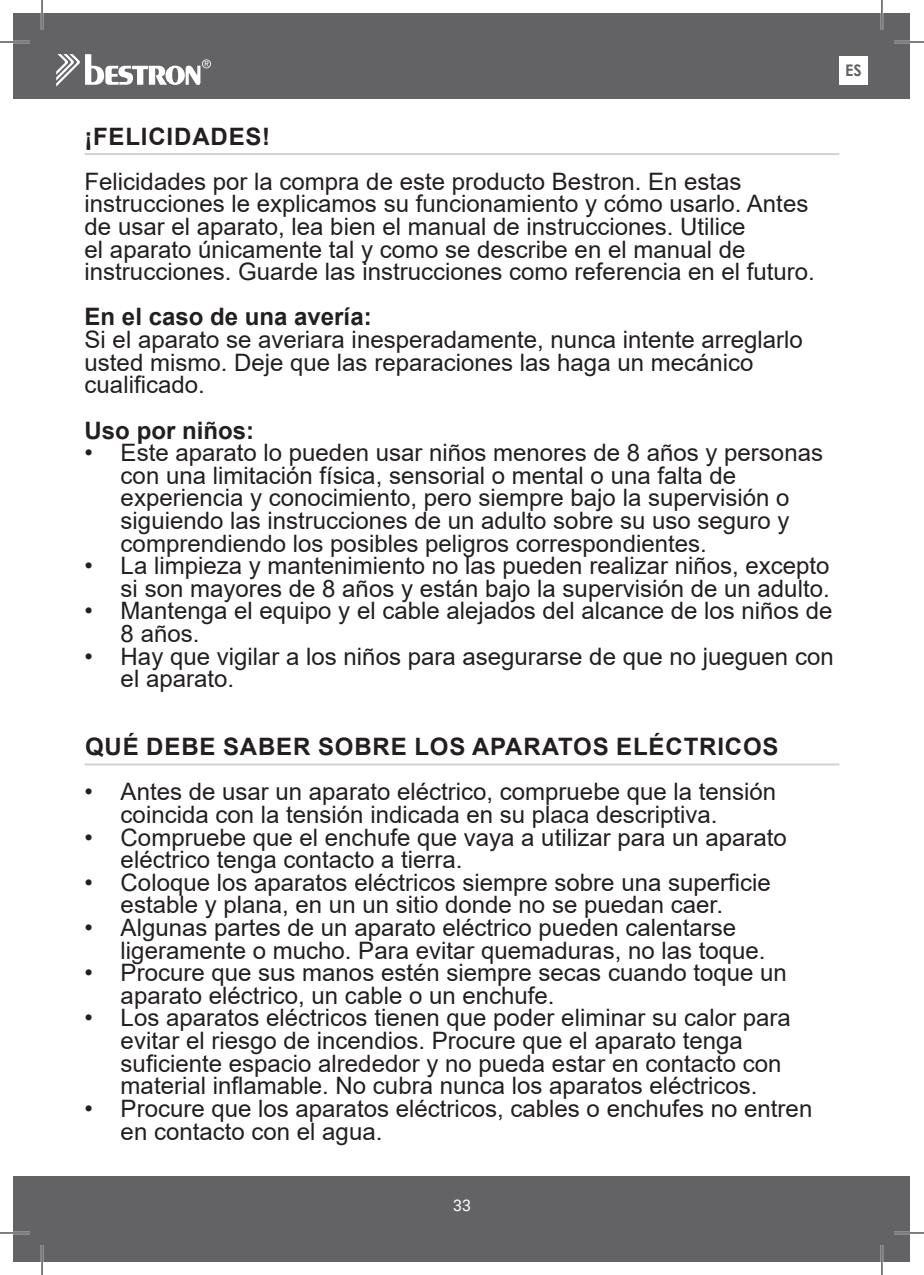
<style>
.page{position:relative;width:924px;height:1275px;background:#fff}
.page>*{position:absolute;margin:0;border:0;box-sizing:border-box;transform-origin:0 0}
.t1{font:24px/22.6px "Arial";color:#231f20}
.t2{font:700 24px "Arial";letter-spacing:.035em;color:#231f20}
.t3{font:700 24px "Arial";color:#231f20}
.t4{font:16px "Roboto";color:#fff}
.t5{font:700 16px "Century Gothic";color:#636366}
</style>
<div class="page">
<div style="left:14px;top:14px;width:895px;height:85px;background:#636366"></div>
<div style="left:14px;top:1176px;width:895px;height:85px;background:#636366"></div>
<svg style="left:56px;top:54px;width:155px;height:33px"></svg>
<div style="left:839px;top:56px;width:28px;height:29px;background:#fff"></div>
<hr style="left:85px;top:153px;width:754px;height:2px;background:#d1d2d4">
<hr style="left:85px;top:763px;width:754px;height:2px;background:#d1d2d4">
<hr style="left:0;top:41px;width:30px;height:2px;background:#fff">
<hr style="left:893px;top:41px;width:30px;height:2px;background:#fff">
<hr style="left:0;top:1231px;width:30px;height:3px;background:#fff">
<hr style="left:893px;top:1231px;width:30px;height:3px;background:#fff">
<hr style="left:41px;top:0;width:2px;height:30px;background:#fff">
<hr style="left:41px;top:1245px;width:2px;height:30px;background:#fff">
<hr style="left:880px;top:0;width:2px;height:30px;background:#fff">
<hr style="left:880px;top:1245px;width:2px;height:30px;background:#fff">
<hr style="left:0;top:42px;width:30px;height:1px;background:#000">
<hr style="left:893px;top:42px;width:30px;height:1px;background:#000">
<hr style="left:0;top:1232px;width:30px;height:1px;background:#000">
<hr style="left:893px;top:1232px;width:30px;height:1px;background:#000">
<hr style="left:42px;top:0;width:1px;height:30px;background:#000">
<hr style="left:42px;top:1245px;width:1px;height:30px;background:#000">
<hr style="left:881px;top:0;width:1px;height:30px;background:#000">
<hr style="left:881px;top:1245px;width:1px;height:30px;background:#000">
<p class="t5" style="left:844px;top:65px;width:18px">ES</p>
<p class="t2" style="left:85px;top:127px;width:187px">¡FELICIDADES!</p>
<p class="t1" style="left:85px;top:172px;width:731px">Felicidades por la compra de este producto Bestron. En estas instrucciones le explicamos su funcionamiento y cómo usarlo. Antes de usar el aparato, lea bien el manual de instrucciones. Utilice<br>el aparato únicamente tal y como se describe en el manual de instrucciones. Guarde las instrucciones como referencia en el futuro.</p>
<p class="t3" style="left:85px;top:308px;width:288px">En el caso de una avería:</p>
<p class="t1" style="left:85px;top:330px;width:719px">Si el aparato se averiara inesperadamente, nunca intente arreglarlo usted mismo. Deje que las reparaciones las haga un mecánico cualificado.</p>
<p class="t3" style="left:85px;top:421px;width:171px">Uso por niños:</p>
<p class="t1" style="left:121px;top:443px;width:703px;text-indent:-36px">• Este aparato lo pueden usar niños menores de 8 años y personas con una limitación física, sensorial o mental o una falta de experiencia y conocimiento, pero siempre bajo la supervisión o siguiendo las instrucciones de un adulto sobre su uso seguro y comprendiendo los posibles peligros correspondientes.</p>
<p class="t1" style="left:85px;top:556px;width:746px;text-align:right">• La limpieza y mantenimiento no las pueden realizar niños, excepto si son mayores de 8 años y están bajo la supervisión de un adulto.</p>
<p class="t1" style="left:121px;top:602px;width:713px;text-indent:-36px">• Mantenga el equipo y el cable alejados del alcance de los niños de<br>8 años.</p>
<p class="t1" style="left:121px;top:647px;width:714px;text-indent:-36px">• Hay que vigilar a los niños para asegurarse de que no jueguen con el aparato.</p>
<p class="t2" style="left:85px;top:737px;width:694px">QUÉ DEBE SABER SOBRE LOS APARATOS ELÉCTRICOS</p>
<p class="t1" style="left:121px;top:783px;width:657px;text-indent:-36px">• Antes de usar un aparato eléctrico, compruebe que la tensión coincida con la tensión indicada en su placa descriptiva.</p>
<p class="t1" style="left:121px;top:828px;width:667px;text-indent:-36px">• Compruebe que el enchufe que vaya a utilizar para un aparato eléctrico tenga contacto a tierra.</p>
<p class="t1" style="left:85px;top:873px;width:687px;text-align:center">• Coloque los aparatos eléctricos siempre sobre una superficie estable y plana, en un un sitio donde no se puedan caer.</p>
<p class="t1" style="left:121px;top:918px;width:646px;text-indent:-36px">• Algunas partes de un aparato eléctrico pueden calentarse ligeramente o mucho. Para evitar quemaduras, no las toque.</p>
<p class="t1" style="left:121px;top:963px;width:667px;text-indent:-36px">• Procure que sus manos estén siempre secas cuando toque un aparato eléctrico, un cable o un enchufe.</p>
<p class="t1" style="left:121px;top:1009px;width:671px;text-indent:-36px">• Los aparatos eléctricos tienen que poder eliminar su calor para evitar el riesgo de incendios. Procure que el aparato tenga suficiente espacio alrededor y no pueda estar en contacto con material inflamable. No cubra nunca los aparatos eléctricos.</p>
<p class="t1" style="left:121px;top:1099px;width:693px;text-indent:-36px">• Procure que los aparatos eléctricos, cables o enchufes no entren en contacto con el agua.</p>
<p class="t4" style="left:453px;top:1198px;width:19px">33</p>
</div>
